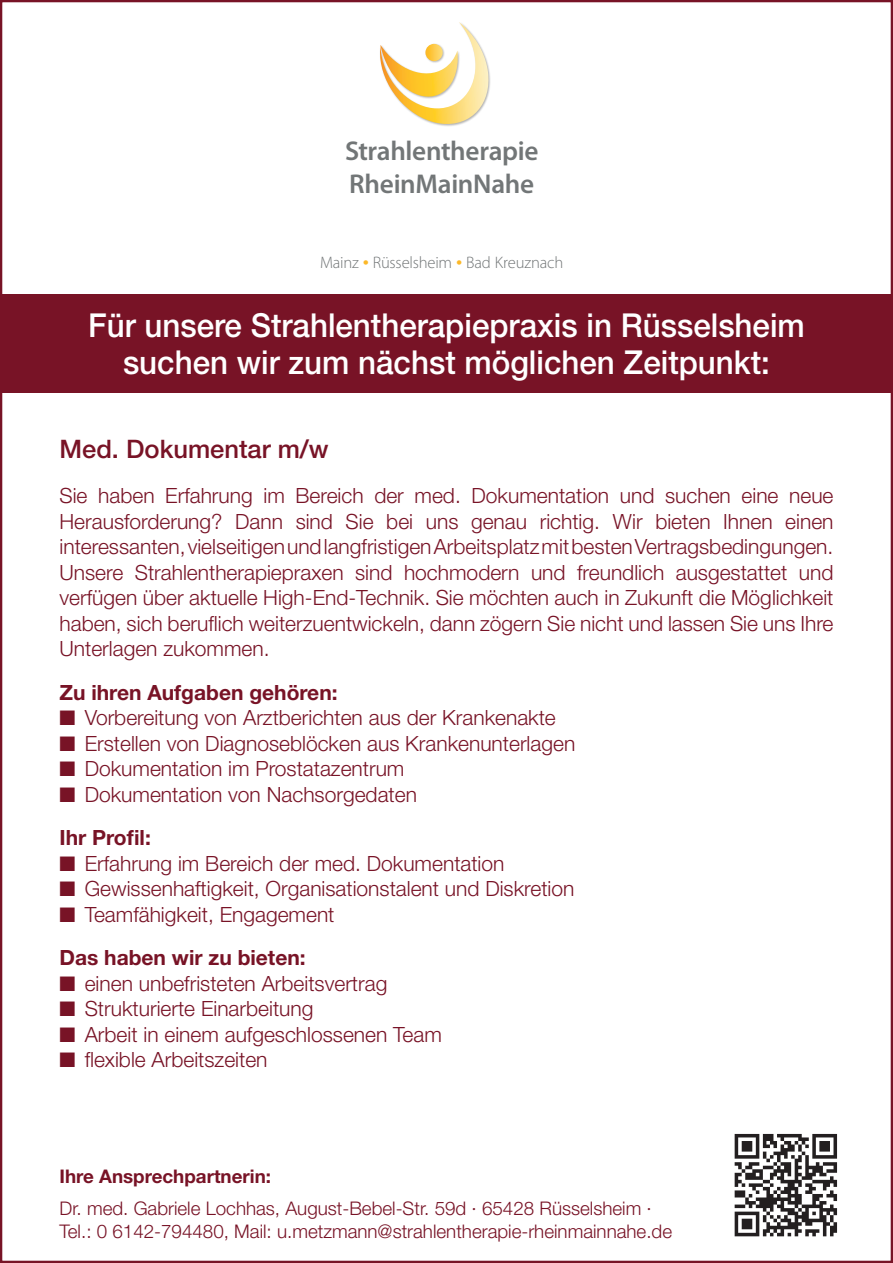
<style>
.page{position:relative;width:893px;height:1263px;background:#fff}
.page>*{position:absolute;margin:0;border:0;box-sizing:border-box;transform-origin:0 0}
.t1{font:500 33px/37.5px "Helvetica Neue";color:#fff;text-align:center;scale:.95 1}
.t2{font:600 27.3px/33.3px "Myriad Pro";letter-spacing:-.015em;color:#727677}
.t3{font:500 25.5px "Helvetica Neue";color:#781326}
.t4{font:300 21px/25.5px "Helvetica Neue";color:#781326}
.t5{font:700 21px "Helvetica Neue";color:#781326}
.t6{font:300 18.75px/23px "Helvetica Neue";color:#781326}
.t7{font:700 18.75px "Helvetica Neue";color:#781326}
.t8{font:300 16.65px "Myriad Pro";letter-spacing:-.01em;color:#727677}
.s1{font-size:24.9px;color:#fcb828}
.s2{font-weight:700}
</style>
<div class="page">
<div style="left:0;top:294px;width:893px;height:99px;background:#781326"></div>
<svg style="left:380px;top:22px;width:110px;height:104px"></svg>
<img style="left:734px;top:1133px;width:104px;height:104px">
<h2 class="t2" style="left:345px;top:134px;width:195px">Strahlentherapie<br>RheinMainNahe</h2>
<p class="t8" style="left:320px;top:253px;width:245px">Mainz <span class="s1">•</span> Rüsselsheim <span class="s1">•</span> Bad Kreuznach</p>
<h1 class="t1" style="left:88px;top:306px;width:756px">Für unsere Strahlentherapiepraxis in Rüsselsheim suchen wir zum nächst möglichen Zeitpunkt:</h1>
<p class="t3" style="left:60px;top:434px;width:271px">Med. Dokumentar m/w</p>
<p class="t4" style="left:60px;top:483px;width:775px;text-align:justify">Sie haben Erfahrung im Bereich der med. Dokumentation und suchen eine neue Herausforderung? Dann sind Sie bei uns genau richtig. Wir bieten Ihnen einen interessanten, vielseitigen und langfristigen Arbeitsplatz mit besten Vertragsbedingungen.<br>Unsere Strahlentherapiepraxen sind hochmodern und freundlich ausgestattet und verfügen über aktuelle High-End-Technik. Sie möchten auch in Zukunft die Möglichkeit haben, sich beruflich weiterzuentwickeln, dann zögern Sie nicht und lassen Sie uns Ihre Unterlagen zukommen.</p>
<p class="t5" style="left:60px;top:679px;width:280px">Zu ihren Aufgaben gehören:</p>
<p class="t4" style="left:60px;top:705px;width:498px">■ Vorbereitung von Arztberichten aus der Krankenakte</p>
<p class="t4" style="left:60px;top:730px;width:517px">■ Erstellen von Diagnoseblöcken aus Krankenunterlagen</p>
<p class="t4" style="left:60px;top:755px;width:346px">■ Dokumentation im Prostatazentrum</p>
<p class="t4" style="left:60px;top:772px;width:359px;line-height:43.5px">■ Dokumentation von Nachsorgedaten<br><span class="s2">Ihr Profil:</span></p>
<p class="t4" style="left:60px;top:850px;width:446px">■ Erfahrung im Bereich der med. Dokumentation</p>
<p class="t4" style="left:60px;top:875px;width:516px">■ Gewissenhaftigkeit, Organisationstalent und Diskretion</p>
<p class="t4" style="left:60px;top:892px;width:276px;line-height:43.5px">■ Teamfähigkeit, Engagement<br><span class="s2">Das haben wir zu bieten:</span></p>
<p class="t4" style="left:60px;top:970px;width:329px">■ einen unbefristeten Arbeitsvertrag</p>
<p class="t4" style="left:60px;top:995px;width:255px">■ Strukturierte Einarbeitung</p>
<p class="t4" style="left:60px;top:1021px;width:384px">■ Arbeit in einem aufgeschlossenen Team</p>
<p class="t4" style="left:60px;top:1046px;width:209px">■ flexible Arbeitszeiten</p>
<p class="t7" style="left:60px;top:1164px;width:213px">Ihre Ansprechpartnerin:</p>
<p class="t6" style="left:60px;top:1196px;width:614px">Dr. med. Gabriele Lochhas, August-Bebel-Str. 59d · 65428 Rüsselsheim ·<br>Tel.: 0 6142-794480, Mail: u.metzmann@strahlentherapie-rheinmainnahe.de</p>
</div>
